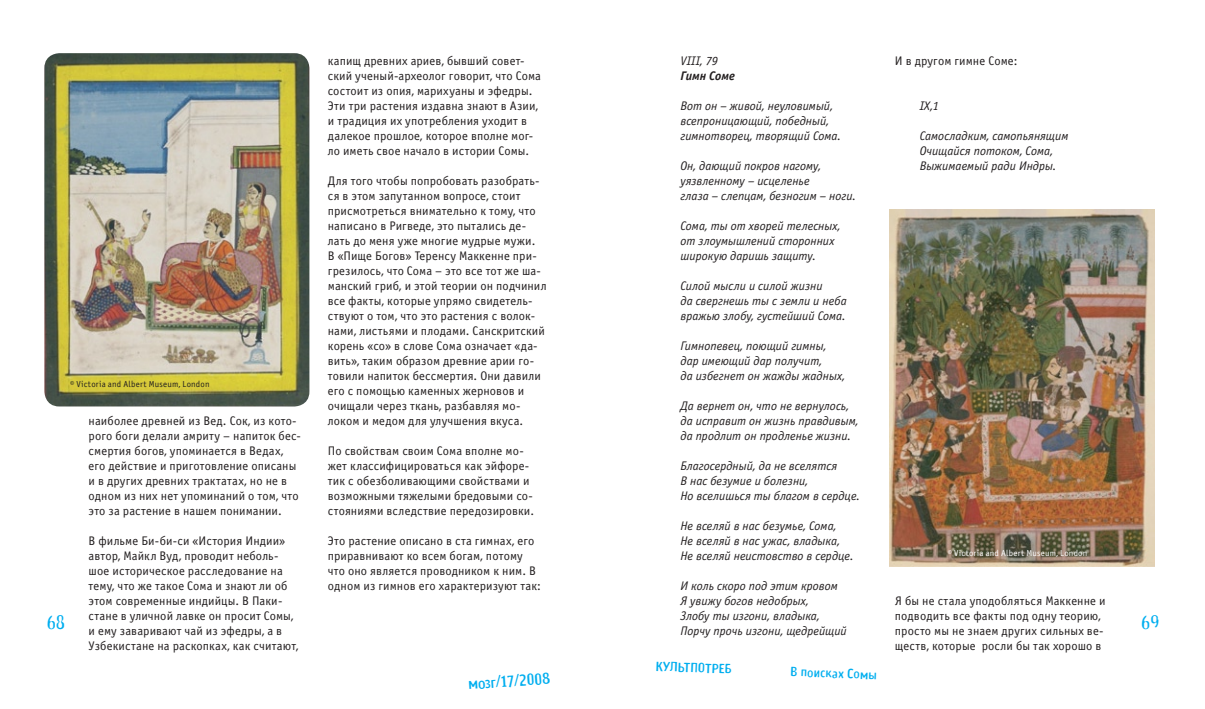
<style>
.page{position:relative;width:1205px;height:709px;background:#fff}
.page>*{position:absolute;margin:0;border:0;box-sizing:border-box;transform-origin:0 0}
.t1{font:18.75px "SC Amofobia Rain C";color:#00aeef}
.t2{font:15px "SC Amofobia C";color:#00aeef}
.t3{font:12.5px/15px "Officina Sans C";letter-spacing:.01em;color:#231f20}
.t4{font:italic 12.5px/15px "Officina Sans C";color:#231f20}
.t5{font:12.5px "SC Amofobia C";color:#00aeef}
.t6{font:italic 700 12.5px "Officina Sans C";color:#231f20}
.t7{font:8.75px "Officina Sans C";letter-spacing:.025em;color:#231f20}
.t8{font:8.75px "Officina Sans C";letter-spacing:.025em;color:#fff}
</style>
<div class="page">
<img style="left:44px;top:53px;width:265px;height:353px">
<img style="left:889px;top:209px;width:265px;height:357px">
<p class="t7" style="left:70px;top:380px;width:141px">© Victoria and Albert Museum, London</p>
<h1 class="t1" style="left:47px;top:611px;width:20px">68</h1>
<p class="t3" style="left:89px;top:414px;width:214px">наиболее древней из Вед. Сок, из кото&shy;рого боги делали амриту – напиток бес&shy;смертия богов, упоминается в Ведах, его действие и приготовление описаны и в других древних трактатах, но не в одном из них нет упоминаний о том, что это за растение в нашем понимании.</p>
<p class="t3" style="left:89px;top:534px;width:211px">В фильме Би-би-си «История Индии» автор, Майкл Вуд, проводит неболь&shy;шое историческое расследование на тему, что же такое Сома и знают ли об этом современные индийцы. В Паки&shy;стане в уличной лавке он просит Сомы, и ему заваривают чай из эфедры, а в Узбекистане на раскопках, как считают,</p>
<p class="t3" style="left:328px;top:54px;width:215px">капищ древних ариев, бывший совет&shy;ский ученый-археолог говорит, что Сома состоит из опия, марихуаны и эфедры.<br>Эти три растения издавна знают в Азии, и традиция их употребления уходит в далекое прошлое, которое вполне мог&shy;ло иметь свое начало в истории Сомы.</p>
<p class="t3" style="left:328px;top:174px;width:220px">Для того чтобы попробовать разобрать&shy;ся в этом запутанном вопросе, стоит присмотреться внимательно к тому, что написано в Ригведе, это пытались де&shy;лать до меня уже многие мудрые мужи.<br>В «Пище Богов» Теренсу Маккенне при&shy;грезилось, что Сома – это все тот же ша&shy;манский гриб, и этой теории он подчинил все факты, которые упрямо свидетель&shy;ствуют о том, что это растения с волок&shy;нами, листьями и плодами. Санскритский корень «со» в слове Сома означает «да&shy;вить», таким образом древние арии го&shy;товили напиток бессмертия. Они давили его с помощью каменных жерновов и очищали через ткань, разбавляя мо&shy;локом и медом для улучшения вкуса.</p>
<p class="t3" style="left:328px;top:444px;width:208px">По свойствам своим Сома вполне мо&shy;жет классифицироваться как эйфоре&shy;тик с обезболивающими свойствами и возможными тяжелыми бредовыми со&shy;стояниями вследствие передозировки.</p>
<p class="t3" style="left:328px;top:534px;width:215px">Это растение описано в ста гимнах, его приравнивают ко всем богам, потому что оно является проводником к ним. В одном из гимнов его характеризуют так:</p>
<p class="t2" style="left:468px;top:675px;width:83px;rotate:-4deg">мозг/17/2008</p>
<p class="t4" style="left:680px;top:54px;width:39px">VIII, 79</p>
<p class="t6" style="left:680px;top:69px;width:56px">Гимн Соме</p>
<p class="t4" style="left:680px;top:99px;width:162px">Вот он – живой, неуловимый, всепроницающий, победный, гимнотворец, творящий Сома.</p>
<p class="t4" style="left:680px;top:159px;width:177px">Он, дающий покров нагому, уязвленному – исцеленье<br>глаза – слепцам, безногим – ноги.</p>
<p class="t4" style="left:680px;top:219px;width:162px">Сома, ты от хворей телесных, от злоумышлений сторонних широкую даришь защиту.</p>
<p class="t4" style="left:680px;top:279px;width:168px">Силой мысли и силой жизни<br>да свергнешь ты с земли и неба вражью злобу, густейший Сома.</p>
<p class="t4" style="left:680px;top:339px;width:166px">Гимнопевец, поющий гимны, дар имеющий дар получит,<br>да избегнет он жажды жадных,</p>
<p class="t4" style="left:680px;top:399px;width:180px">Да вернет он, что не вернулось, да исправит он жизнь правдивым, да продлит он продленье жизни.</p>
<p class="t4" style="left:680px;top:459px;width:181px">Благосердный, да не вселятся<br>В нас безумие и болезни,<br>Но вселишься ты благом в сердце.</p>
<p class="t4" style="left:680px;top:519px;width:175px">Не вселяй в нас безумье, Сома,<br>Не вселяй в нас ужас, владыка,<br>Не вселяй неистовство в сердце.</p>
<p class="t4" style="left:680px;top:579px;width:168px">И коль скоро под этим кровом<br>Я увижу богов недобрых,<br>Злобу ты изгони, владыка,<br>Порчу прочь изгони, щедрейщий</p>
<p class="t5" style="left:656px;top:659px;width:77px;rotate:2deg">КУЛЬТПОТРЕБ</p>
<p class="t5" style="left:791px;top:664px;width:87px;rotate:2deg">В поисках Сомы</p>
<p class="t3" style="left:895px;top:54px;width:124px">И в другом гимне Cоме:</p>
<p class="t4" style="left:919px;top:99px;width:21px">IX,1</p>
<p class="t4" style="left:919px;top:129px;width:150px">Самосладким, самопьянящим<br>Очищайся потоком, Сома,<br>Выжимаемый ради Индры.</p>
<p class="t8" style="left:948px;top:548px;width:141px">© Victoria and Albert Museum, London</p>
<p class="t3" style="left:895px;top:594px;width:212px">Я бы не стала уподобляться Маккенне и подводить все факты под одну теорию, просто мы не знаем других сильных ве&shy;ществ, которые росли бы так хорошо в</p>
<h1 class="t1" style="left:1141px;top:612px;width:20px">69</h1>
</div>
